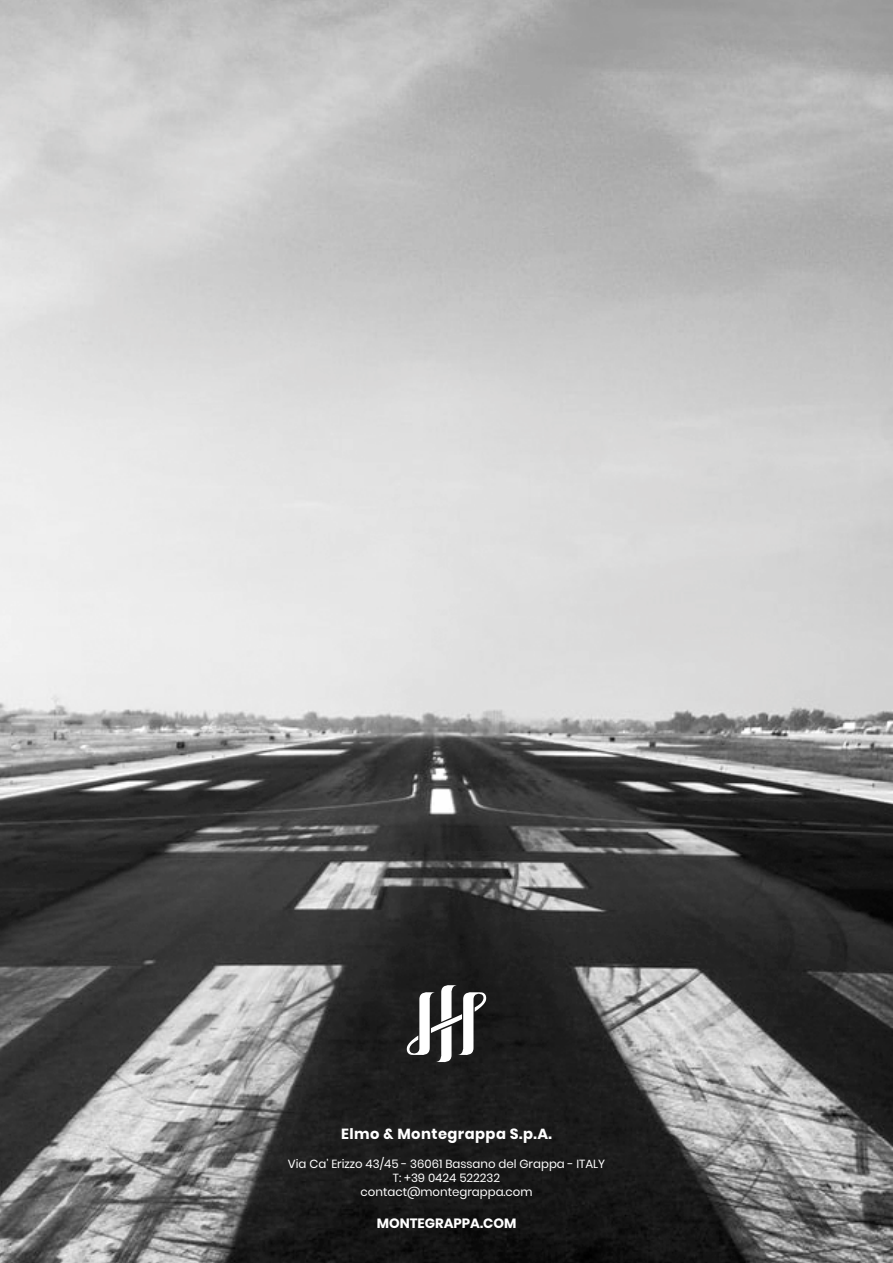
<style>
.page{position:relative;width:893px;height:1263px;background:#fff}
.page>*{position:absolute;margin:0;border:0;box-sizing:border-box;transform-origin:0 0}
.t1{font:700 14.7px "Poppins";letter-spacing:.03em;color:#fff}
.t2{font:700 13.5px "Poppins";color:#fff}
.t3{font:11.7px "Poppins";color:#fff}
</style>
<div class="page">
<img style="left:0;top:0;width:893px;height:1263px">
<svg style="left:407px;top:984px;width:79px;height:78px"></svg>
<p class="t1" style="left:341px;top:1126px;width:212px">Elmo &amp; Montegrappa S.p.A.</p>
<p class="t3" style="left:288px;top:1157px;width:319px">Via Ca’ Erizzo 43/45 - 36061 Bassano del Grappa - ITALY</p>
<p class="t3" style="left:393px;top:1171px;width:109px">T: +39 0424 522232</p>
<p class="t3" style="left:361px;top:1185px;width:173px">contact@montegrappa.com</p>
<p class="t2" style="left:377px;top:1216px;width:141px">MONTEGRAPPA.COM</p>
</div>
